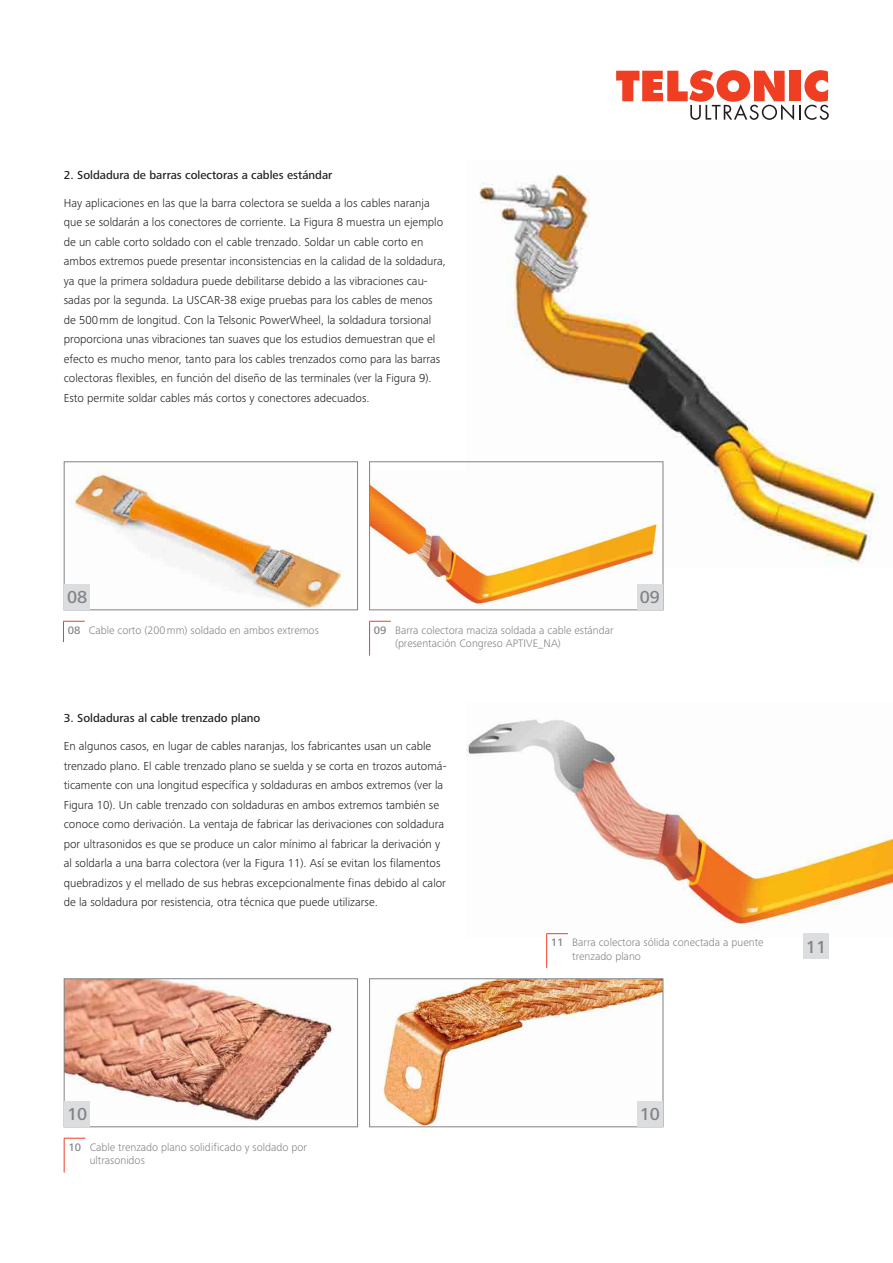
<style>
.page{position:relative;width:893px;height:1263px;background:#fff}
.page>*{position:absolute;margin:0;border:0;box-sizing:border-box;transform-origin:0 0}
.t1{font:500 18px "Frutiger Next Pro";color:#808285}
.t2{font:300 12px/19.5px "Frutiger Next Pro";color:#231f20}
.t3{font:500 12px "Frutiger Next Pro";color:#231f20}
.t4{font:300 11.25px/13.5px "Frutiger Next Pro";color:#808285}
.s1{font-weight:500}
</style>
<div class="page">
<svg style="left:616px;top:70px;width:213px;height:50px"></svg>
<img style="left:479px;top:174px;width:400px;height:390px">
<svg style="left:369px;top:461px;width:295px;height:150px"></svg>
<svg style="left:63px;top:461px;width:295px;height:150px"></svg>
<div style="left:637px;top:584px;width:26px;height:25px;background:#dcdddf"></div>
<img style="left:466px;top:719px;width:427px;height:219px">
<svg style="left:63px;top:978px;width:295px;height:149px"></svg>
<div style="left:803px;top:933px;width:26px;height:26px;background:#dcdddf"></div>
<img style="left:369px;top:978px;width:295px;height:149px">
<div style="left:637px;top:1101px;width:26px;height:25px;background:#dcdddf"></div>
<div style="left:65px;top:584px;width:25px;height:25px;background:#dcdddf"></div>
<div style="left:65px;top:1101px;width:25px;height:25px;background:#dcdddf"></div>
<svg style="left:369px;top:621px;width:22px;height:1px"></svg>
<hr style="left:369px;top:622px;width:1px;height:34px;background:#ef3e22">
<svg style="left:63px;top:621px;width:22px;height:21px"></svg>
<svg style="left:546px;top:933px;width:22px;height:1px"></svg>
<hr style="left:546px;top:934px;width:1px;height:34px;background:#ef3e22">
<svg style="left:65px;top:1138px;width:20px;height:1px"></svg>
<hr style="left:64px;top:1138px;width:1px;height:34px;background:#ef3e22">
<p class="t3" style="left:64px;top:168px;width:270px">2. Soldadura de barras colectoras a cables estándar</p>
<p class="t2" style="left:64px;top:193px;width:384px">Hay aplicaciones en las que la barra colectora se suelda a los cables naranja que se soldarán a los conectores de corriente. La Figura 8 muestra un ejemplo de un cable corto soldado con el cable trenzado. Soldar un cable corto en ambos extremos puede presentar inconsistencias en la calidad de la soldadura, ya que la primera soldadura puede debilitarse debido a las vibraciones cau&shy;sadas por la segunda. La USCAR-38 exige pruebas para los cables de menos de 500mm de longitud. Con la Telsonic PowerWheel, la soldadura torsional proporciona unas vibraciones tan suaves que los estudios demuestran que el efecto es mucho menor, tanto para los cables trenzados como para las barras colectoras flexibles, en función del diseño de las terminales (ver la Figura 9).<br>Esto permite soldar cables más cortos y conectores adecuados.</p>
<h1 class="t1" style="left:67px;top:587px;width:22px">08</h1>
<p class="t4" style="left:68px;top:623px;width:253px"><span class="s1">08</span> Cable corto (200mm) soldado en ambos extremos</p>
<p class="t4" style="left:395px;top:623px;width:220px;text-indent:-21px"><span class="s1">09</span> Barra colectora maciza soldada a cable estándar (presentación Congreso APTIVE_NA)</p>
<p class="t3" style="left:64px;top:711px;width:198px">3. Soldaduras al cable trenzado plano</p>
<p class="t2" style="left:64px;top:736px;width:384px">En algunos casos, en lugar de cables naranjas, los fabricantes usan un cable trenzado plano. El cable trenzado plano se suelda y se corta en trozos automá&shy;ticamente con una longitud específica y soldaduras en ambos extremos (ver la Figura 10). Un cable trenzado con soldaduras en ambos extremos también se conoce como derivación. La ventaja de fabricar las derivaciones con soldadura por ultrasonidos es que se produce un calor mínimo al fabricar la derivación y al soldarla a una barra colectora (ver la Figura 11). Así se evitan los filamentos quebradizos y el mellado de sus hebras excepcionalmente finas debido al calor de la soldadura por resistencia, otra técnica que puede utilizarse.</p>
<h1 class="t1" style="left:640px;top:587px;width:22px">09</h1>
<p class="t4" style="left:572px;top:935px;width:193px;text-indent:-21px"><span class="s1">11</span> Barra colectora sólida conectada a puente trenzado plano</p>
<h1 class="t1" style="left:806px;top:936px;width:22px">11</h1>
<h1 class="t1" style="left:67px;top:1104px;width:22px">10</h1>
<p class="t4" style="left:90px;top:1140px;width:219px;text-indent:-21px"><span class="s1">10</span> Cable trenzado plano solidificado y soldado por ultrasonidos</p>
<h1 class="t1" style="left:640px;top:1104px;width:22px">10</h1>
</div>
